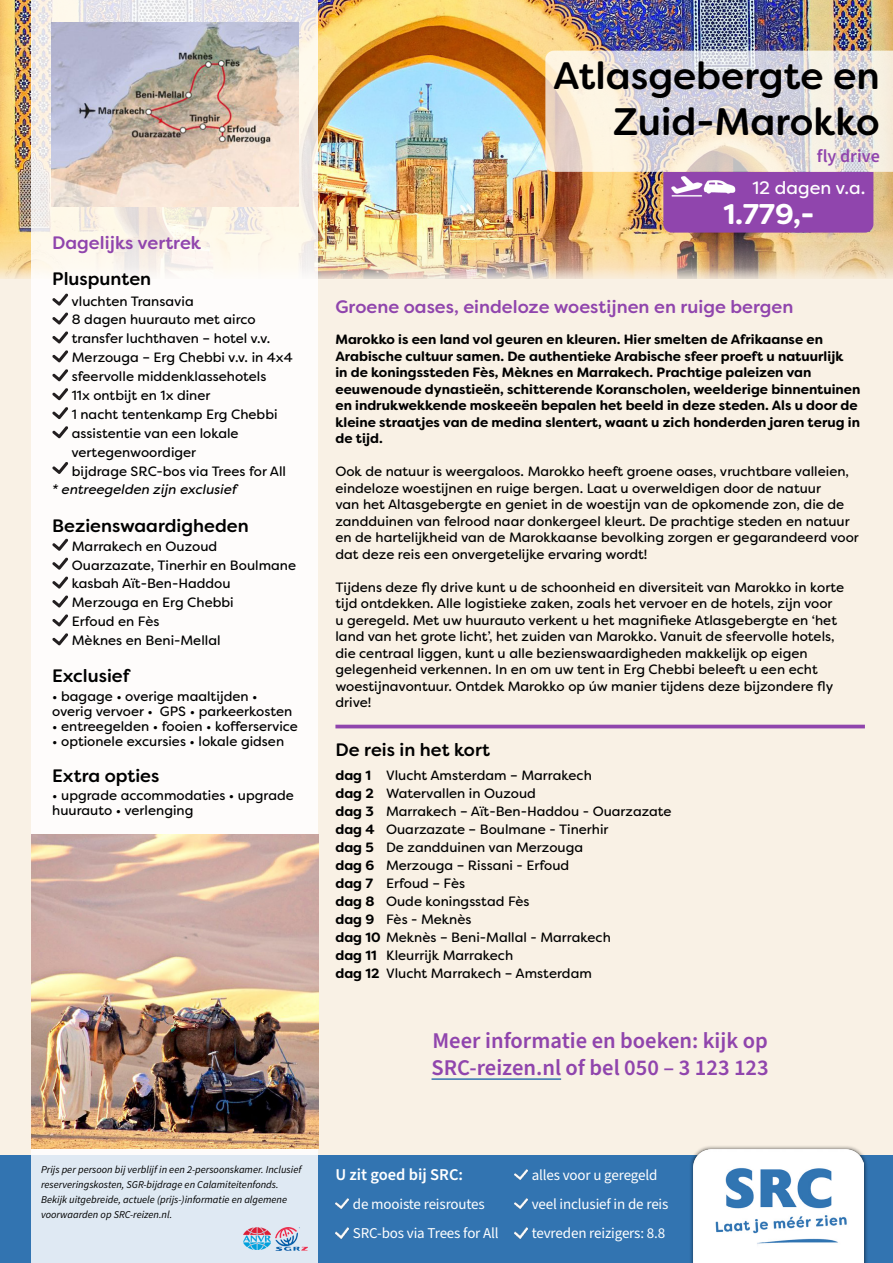
<style>
.page{position:relative;width:893px;height:1263px;background:#fff}
.page>*{position:absolute;margin:0;border:0;box-sizing:border-box;transform-origin:0 0}
.t1{font:500 38.25px/45.9px "Filson Soft";color:#000;text-align:right}
.t2{font:700 28.5px "Filson Soft";color:#fff}
.t3{font:600 22.5px "Source Sans Pro";color:#9045ad}
.t4{font:500 18px "Filson Soft";color:#000}
.t5{font:500 18px "Filson Soft";color:#9045ad}
.t6{font:18px "Filson Soft";color:#fff}
.t7{font:600 18px "Source Sans Pro";color:#9045ad}
.t8{font:600 16.5px "Source Sans Pro";color:#fff}
.t9{font:15px "Source Sans Pro";letter-spacing:-.01em;color:#fff}
.t10{font:13.5px/16.5px "Filson Soft";color:#000}
.t11{font:700 13.5px/16.5px "Filson Soft";color:#000}
.t12{font:italic 13.5px "Filson Soft";color:#000}
.t13{font:italic 10.5px/15px "Source Sans Variable";color:#000}
.s1{font-weight:700}
</style>
<div class="page">
<div style="left:0;top:242px;width:893px;height:913px;background:#f9f1e5"></div>
<img style="left:0;top:0;width:893px;height:279px">
<div style="left:0;top:1155px;width:893px;height:108px;background:#3274b1"></div>
<div style="left:689px;top:1145px;width:179px;height:118px;background:#000;opacity:.7"></div>
<img style="left:693px;top:1149px;width:171px;height:114px">
<svg style="left:32px;top:0;width:286px;height:1263px;background:#f8f7f7"></svg>
<img style="left:243px;top:1228px;width:27px;height:22px">
<img style="left:275px;top:1228px;width:32px;height:22px">
<svg style="left:515px;top:1228px;width:12px;height:10px"></svg>
<svg style="left:515px;top:1199px;width:12px;height:10px"></svg>
<svg style="left:515px;top:1169px;width:12px;height:10px"></svg>
<svg style="left:335px;top:1228px;width:13px;height:10px"></svg>
<svg style="left:335px;top:1199px;width:13px;height:10px"></svg>
<hr style="left:432px;top:1078px;width:129px;height:2px;background:#3274b1">
<hr style="left:335px;top:725px;width:530px;height:3px;background:#9045ad">
<img style="left:32px;top:834px;width:286px;height:314px">
<svg style="left:52px;top:633px;width:16px;height:12px"></svg>
<svg style="left:52px;top:614px;width:16px;height:12px"></svg>
<svg style="left:52px;top:595px;width:16px;height:12px"></svg>
<svg style="left:52px;top:577px;width:16px;height:11px"></svg>
<svg style="left:52px;top:557px;width:16px;height:13px"></svg>
<svg style="left:52px;top:539px;width:16px;height:11px"></svg>
<svg style="left:52px;top:462px;width:16px;height:12px"></svg>
<svg style="left:52px;top:426px;width:16px;height:12px"></svg>
<svg style="left:52px;top:407px;width:16px;height:12px"></svg>
<svg style="left:52px;top:388px;width:16px;height:12px"></svg>
<svg style="left:52px;top:369px;width:16px;height:12px"></svg>
<svg style="left:52px;top:350px;width:16px;height:12px"></svg>
<svg style="left:52px;top:331px;width:16px;height:12px"></svg>
<svg style="left:52px;top:312px;width:16px;height:12px"></svg>
<svg style="left:52px;top:294px;width:16px;height:11px"></svg>
<img style="left:51px;top:22px;width:247px;height:185px">
<svg style="left:545px;top:51px;width:348px;height:182px;background:#d2b8c1"></svg>
<p class="t5" style="left:52px;top:231px;width:151px">Dagelijks vertrek</p>
<p class="t4" style="left:52px;top:267px;width:100px">Pluspunten</p>
<p class="t10" style="left:71px;top:292px;width:124px">vluchten Transavia</p>
<p class="t10" style="left:72px;top:311px;width:185px">8 dagen huurauto met airco</p>
<p class="t10" style="left:72px;top:330px;width:200px">transfer luchthaven – hotel v.v.</p>
<p class="t10" style="left:72px;top:349px;width:223px">Merzouga – Erg Chebbi v.v. in 4x4</p>
<p class="t10" style="left:72px;top:368px;width:196px">sfeervolle middenklassehotels</p>
<p class="t10" style="left:72px;top:387px;width:140px">11x ontbijt en 1x diner</p>
<p class="t10" style="left:72px;top:406px;width:207px">1 nacht tentenkamp Erg Chebbi</p>
<p class="t10" style="left:72px;top:425px;width:168px">assistentie van een lokale</p>
<p class="t10" style="left:71px;top:444px;width:126px">vertegenwoordiger</p>
<p class="t10" style="left:72px;top:463px;width:216px">bijdrage SRC-bos via Trees for All</p>
<p class="t12" style="left:52px;top:480px;width:186px">* entreegelden zijn exclusief</p>
<p class="t4" style="left:52px;top:514px;width:198px">Bezienswaardigheden</p>
<p class="t10" style="left:72px;top:538px;width:147px">Marrakech en Ouzoud</p>
<p class="t10" style="left:72px;top:557px;width:226px">Ouarzazate, Tinerhir en Boulmane</p>
<p class="t10" style="left:72px;top:575px;width:160px">kasbah Aït-Ben-Haddou</p>
<p class="t10" style="left:72px;top:594px;width:163px">Merzouga en Erg Chebbi</p>
<p class="t10" style="left:72px;top:613px;width:89px">Erfoud en Fès</p>
<p class="t10" style="left:72px;top:632px;width:150px">Mèknes en Beni-Mellal</p>
<p class="t4" style="left:52px;top:664px;width:79px">Exclusief</p>
<p class="t10" style="left:52px;top:688px;width:207px">• bagage • overige maaltijden •</p>
<p class="t10" style="left:52px;top:703px;width:242px">overig vervoer • GPS • parkeerkosten</p>
<p class="t10" style="left:52px;top:718px;width:247px">• entreegelden • fooien • kofferservice</p>
<p class="t10" style="left:52px;top:733px;width:233px">• optionele excursies • lokale gidsen</p>
<p class="t4" style="left:52px;top:763px;width:109px">Extra opties</p>
<p class="t10" style="left:52px;top:787px;width:243px">• upgrade accommodaties • upgrade</p>
<p class="t10" style="left:52px;top:802px;width:143px">huurauto • verlenging</p>
<p class="t1" style="left:553px;top:53px;width:328px">Atlasgebergte en<br>Zuid-Marokko</p>
<p class="t7" style="left:817px;top:144px;width:64px">fly drive</p>
<p class="t6" style="left:752px;top:176px;width:114px">12 dagen v.a.</p>
<p class="t2" style="left:723px;top:196px;width:92px">1.779,-</p>
<p class="t5" style="left:335px;top:295px;width:460px">Groene oases, eindeloze woestijnen en ruige bergen</p>
<p class="t11" style="left:335px;top:331px;width:526px">Marokko is een land vol geuren en kleuren. Hier smelten de Afrikaanse en Arabische cultuur samen. De authentieke Arabische sfeer proeft u natuurlijk<br>in de koningssteden Fès, Mèknes en Marrakech. Prachtige paleizen van eeuwenoude dynastieën, schitterende Koranscholen, weelderige binnentuinen en indrukwekkende moskeeën bepalen het beeld in deze steden. Als u door de kleine straatjes van de medina slentert, waant u zich honderden jaren terug in de tijd.</p>
<p class="t10" style="left:335px;top:463px;width:525px">Ook de natuur is weergaloos. Marokko heeft groene oases, vruchtbare valleien, eindeloze woestijnen en ruige bergen. Laat u overweldigen door de natuur<br>van het Altasgebergte en geniet in de woestijn van de opkomende zon, die de zandduinen van felrood naar donkergeel kleurt. De prachtige steden en natuur en de hartelijkheid van de Marokkaanse bevolking zorgen er gegarandeerd voor dat deze reis een onvergetelijke ervaring wordt!</p>
<p class="t10" style="left:335px;top:579px;width:510px">Tijdens deze fly drive kunt u de schoonheid en diversiteit van Marokko in korte tijd ontdekken. Alle logistieke zaken, zoals het vervoer en de hotels, zijn voor<br>u geregeld. Met uw huurauto verkent u het magnifieke Atlasgebergte en ‘het land van het grote licht’, het zuiden van Marokko. Vanuit de sfeervolle hotels, die centraal liggen, kunt u alle bezienswaardigheden makkelijk op eigen gelegenheid verkennen. In en om uw tent in Erg Chebbi beleeft u een echt woestijnavontuur. Ontdek Marokko op úw manier tijdens deze bijzondere fly drive!</p>
<p class="t4" style="left:335px;top:738px;width:156px">De reis in het kort</p>
<p class="t10" style="left:386px;top:766px;width:207px">Vlucht Amsterdam – Marrakech</p>
<p class="t10" style="left:386px;top:784px;width:151px">Watervallen in Ouzoud</p>
<p class="t10" style="left:386px;top:802px;width:287px">Marrakech – Aït-Ben-Haddou - Ouarzazate</p>
<p class="t10" style="left:386px;top:820px;width:224px">Ouarzazate – Boulmane - Tinerhir</p>
<p class="t10" style="left:386px;top:838px;width:199px">De zandduinen van Merzouga</p>
<p class="t10" style="left:386px;top:856px;width:185px">Merzouga – Rissani - Erfoud</p>
<p class="t10" style="left:386px;top:874px;width:81px">Erfoud – Fès</p>
<p class="t10" style="left:386px;top:892px;width:145px">Oude koningsstad Fès</p>
<p class="t10" style="left:386px;top:910px;width:87px">Fès - Meknès</p>
<p class="t10" style="left:335px;top:928px;width:277px"><span class="s1">dag 10</span> Meknès – Beni-Mallal - Marrakech</p>
<p class="t10" style="left:386px;top:946px;width:129px">Kleurrijk Marrakech</p>
<p class="t10" style="left:386px;top:964px;width:207px">Vlucht Marrakech – Amsterdam</p>
<p class="t11" style="left:335px;top:767px;width:37px">dag 1</p>
<p class="t11" style="left:335px;top:785px;width:40px">dag 2</p>
<p class="t11" style="left:335px;top:803px;width:40px">dag 3</p>
<p class="t11" style="left:335px;top:821px;width:41px">dag 4</p>
<p class="t11" style="left:335px;top:839px;width:40px">dag 5</p>
<p class="t11" style="left:335px;top:857px;width:40px">dag 6</p>
<p class="t11" style="left:335px;top:875px;width:39px">dag 7</p>
<p class="t11" style="left:335px;top:893px;width:41px">dag 8</p>
<p class="t11" style="left:335px;top:911px;width:40px">dag 9</p>
<p class="t11" style="left:335px;top:947px;width:43px">dag 11</p>
<p class="t11" style="left:335px;top:965px;width:45px">dag 12</p>
<p class="t3" style="left:432px;top:1025px;width:337px">Meer informatie en boeken: kijk op</p>
<p class="t3" style="left:432px;top:1052px;width:339px">SRC-reizen.nl of bel 050 – 3 123 123</p>
<p class="t13" style="left:41px;top:1162px;width:262px">Prijs per persoon bij verblijf in een 2-persoonskamer. Inclusief reserveringskosten, SGR-bijdrage en Calamiteitenfonds.</p>
<p class="t13" style="left:41px;top:1192px;width:248px">Bekijk uitgebreide, actuele (prijs-)informatie en algemene</p>
<p class="t13" style="left:41px;top:1207px;width:133px">voorwaarden op SRC-reizen.nl.</p>
<p class="t8" style="left:335px;top:1163px;width:129px">U zit goed bij SRC:</p>
<p class="t9" style="left:532px;top:1164px;width:127px">alles voor u geregeld</p>
<p class="t9" style="left:353px;top:1194px;width:133px">de mooiste reisroutes</p>
<p class="t9" style="left:532px;top:1194px;width:138px">veel inclusief in de reis</p>
<p class="t9" style="left:353px;top:1223px;width:147px">SRC-bos via Trees for All</p>
<p class="t9" style="left:532px;top:1223px;width:135px">tevreden reizigers: 8.8</p>
</div>
